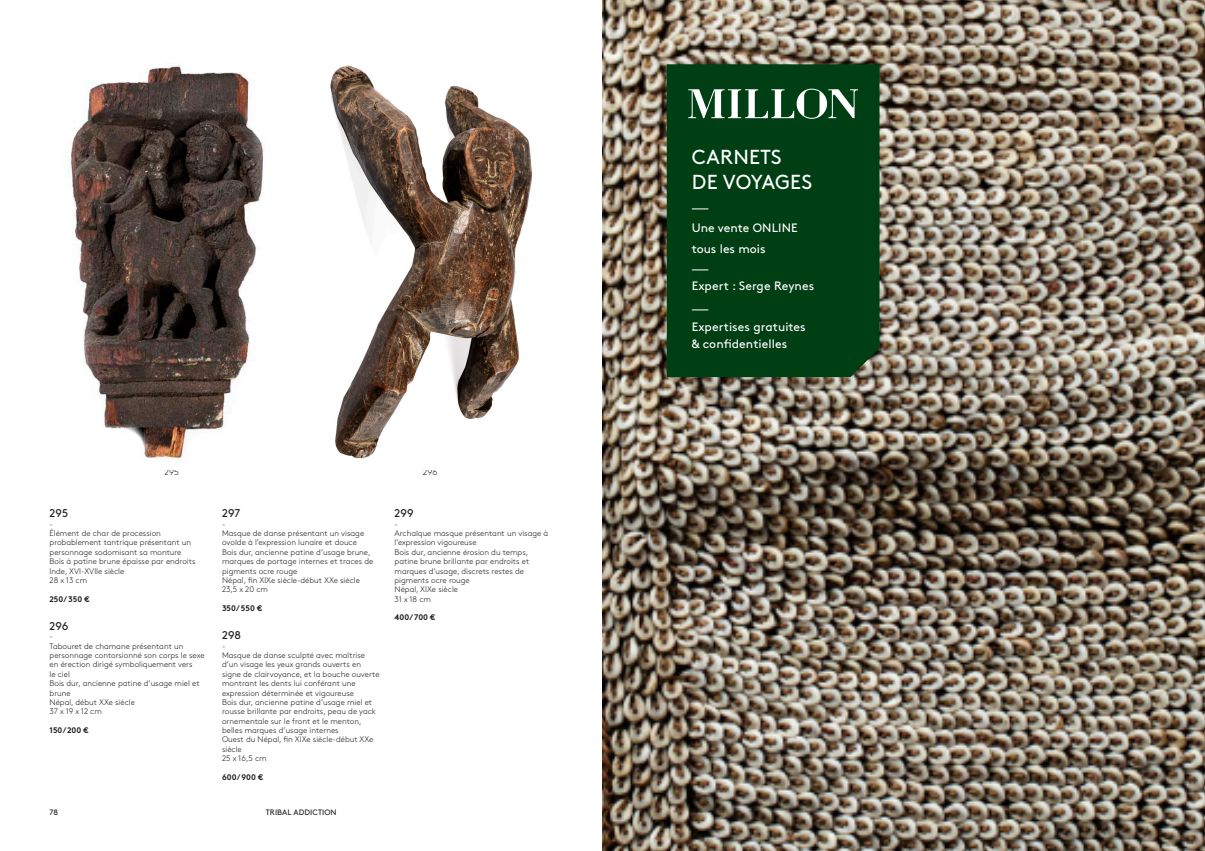
<style>
.page{position:relative;width:1205px;height:851px;background:#fff}
.page>*{position:absolute;margin:0;border:0;box-sizing:border-box;transform-origin:0 0}
.t1{font:20.25px/24.2px "Brown Pro";letter-spacing:.015em;color:#fff}
.t2{font:12.12px "Brown Pro";letter-spacing:.005em;color:#fff}
.Numero_de_Lot{font:11.25px "Brown Pro";letter-spacing:.005em;color:#231f20}
.num{font:300 8.75px "Brown Pro";letter-spacing:.005em;color:#231f20}
.Info_technique___Des{font:300 8.12px/9.4px "Brown Pro";color:#231f20}
.Estimation{font:700 8.12px "Brown Pro";color:#231f20}
.Mini_Filet_sous_nume{font:300 8.12px "Brown Pro";color:#231f20}
.t3{font:7.88px "Brown Pro";letter-spacing:.01em;color:#231f20}
</style>
<div class="page">
<img style="left:602px;top:0;width:603px;height:850px">
<div style="left:667px;top:64px;width:212px;height:313px;background:#003e14"></div>
<svg style="left:688px;top:89px;width:170px;height:30px"></svg>
<img style="left:68px;top:66px;width:196px;height:392px">
<img style="left:330px;top:65px;width:203px;height:394px">
<p class="num" style="left:165px;top:465px;width:16px">295</p>
<p class="num" style="left:423px;top:465px;width:16px">296</p>
<p class="Numero_de_Lot" style="left:50px;top:504px;width:20px">295</p>
<p class="Mini_Filet_sous_nume" style="left:50px;top:517px;width:5px">-</p>
<p class="Info_technique___Des" style="left:50px;top:528px;width:143px">Élément de char de procession probablement tantrique présentant un personnage sodomisant sa monture</p>
<p class="Info_technique___Des" style="left:50px;top:556px;width:147px">Bois à patine brune épaisse par endroits</p>
<p class="Info_technique___Des" style="left:50px;top:565px;width:76px">Inde, XVI-XVIIe siècle</p>
<p class="Info_technique___Des" style="left:50px;top:574px;width:39px">28 x 13 cm</p>
<p class="Estimation" style="left:50px;top:592px;width:42px">250/ 350 €</p>
<p class="Numero_de_Lot" style="left:50px;top:617px;width:20px">296</p>
<p class="Mini_Filet_sous_nume" style="left:50px;top:630px;width:5px">-</p>
<p class="Info_technique___Des" style="left:50px;top:640px;width:157px">Tabouret de chamane présentant un personnage contorsionné son corps le sexe en érection dirigé symboliquement vers<br>le ciel</p>
<p class="Info_technique___Des" style="left:50px;top:678px;width:152px">Bois dur, ancienne patine d’usage miel et brune</p>
<p class="Info_technique___Des" style="left:50px;top:696px;width:87px">Népal, début XXe siècle</p>
<p class="Info_technique___Des" style="left:50px;top:706px;width:54px">37 x 19 x 12 cm</p>
<p class="Estimation" style="left:50px;top:723px;width:41px">150/ 200 €</p>
<p class="Numero_de_Lot" style="left:222px;top:504px;width:20px">297</p>
<p class="Mini_Filet_sous_nume" style="left:222px;top:517px;width:5px">-</p>
<p class="Info_technique___Des" style="left:222px;top:528px;width:144px">Masque de danse présentant un visage ovoïde à l’expression lunaire et douce</p>
<p class="Info_technique___Des" style="left:222px;top:546px;width:153px">Bois dur, ancienne patine d’usage brune, marques de portage internes et traces de pigments ocre rouge</p>
<p class="Info_technique___Des" style="left:222px;top:574px;width:139px">Népal, fin XIXe siècle-début XXe siècle</p>
<p class="Info_technique___Des" style="left:222px;top:584px;width:47px">23,5 x 20 cm</p>
<p class="Estimation" style="left:222px;top:601px;width:42px">350/ 550 €</p>
<p class="Numero_de_Lot" style="left:222px;top:626px;width:21px">298</p>
<p class="Mini_Filet_sous_nume" style="left:222px;top:639px;width:5px">-</p>
<p class="Info_technique___Des" style="left:222px;top:649px;width:159px">Masque de danse sculpté avec maîtrise d’un visage les yeux grands ouverts en signe de clairvoyance, et la bouche ouverte montrant les dents lui conférant une expression déterminée et vigoureuse</p>
<p class="Info_technique___Des" style="left:222px;top:696px;width:155px">Bois dur, ancienne patine d’usage miel et rousse brillante par endroits, peau de yack ornementale sur le front et le menton, belles marques d’usage internes</p>
<p class="Info_technique___Des" style="left:222px;top:734px;width:153px">Ouest du Népal, fin XIXe siècle-début XXe siècle</p>
<p class="Info_technique___Des" style="left:222px;top:753px;width:46px">25 x 16,5 cm</p>
<p class="Estimation" style="left:222px;top:770px;width:43px">600/ 900 €</p>
<p class="t3" style="left:50px;top:805px;width:10px">78</p>
<p class="t3" style="left:266px;top:805px;width:72px">TRIBAL ADDICTION</p>
<p class="Numero_de_Lot" style="left:394px;top:504px;width:21px">299</p>
<p class="Mini_Filet_sous_nume" style="left:394px;top:517px;width:5px">-</p>
<p class="Info_technique___Des" style="left:394px;top:528px;width:155px">Archaïque masque présentant un visage à l’expression vigoureuse</p>
<p class="Info_technique___Des" style="left:394px;top:546px;width:136px">Bois dur, ancienne érosion du temps, patine brune brillante par endroits et marques d’usage, discrets restes de pigments ocre rouge</p>
<p class="Info_technique___Des" style="left:394px;top:584px;width:65px">Népal, XIXe siècle</p>
<p class="Info_technique___Des" style="left:394px;top:593px;width:38px">31 x 18 cm</p>
<p class="Estimation" style="left:394px;top:611px;width:42px">400/ 700 €</p>
<p class="t1" style="left:692px;top:143px;width:122px">CARNETS<br>DE VOYAGES</p>
<p class="t2" style="left:692px;top:198px;width:18px">—</p>
<p class="t2" style="left:692px;top:219px;width:107px">Une vente ONLINE</p>
<p class="t2" style="left:692px;top:239px;width:75px">tous les mois</p>
<p class="t2" style="left:692px;top:259px;width:18px">—</p>
<p class="t2" style="left:692px;top:276px;width:124px">Expert : Serge Reynes</p>
<p class="t2" style="left:692px;top:300px;width:18px">—</p>
<p class="t2" style="left:692px;top:317px;width:116px">Expertises gratuites</p>
<p class="t2" style="left:692px;top:334px;width:97px">&amp; confidentielles</p>
</div>
